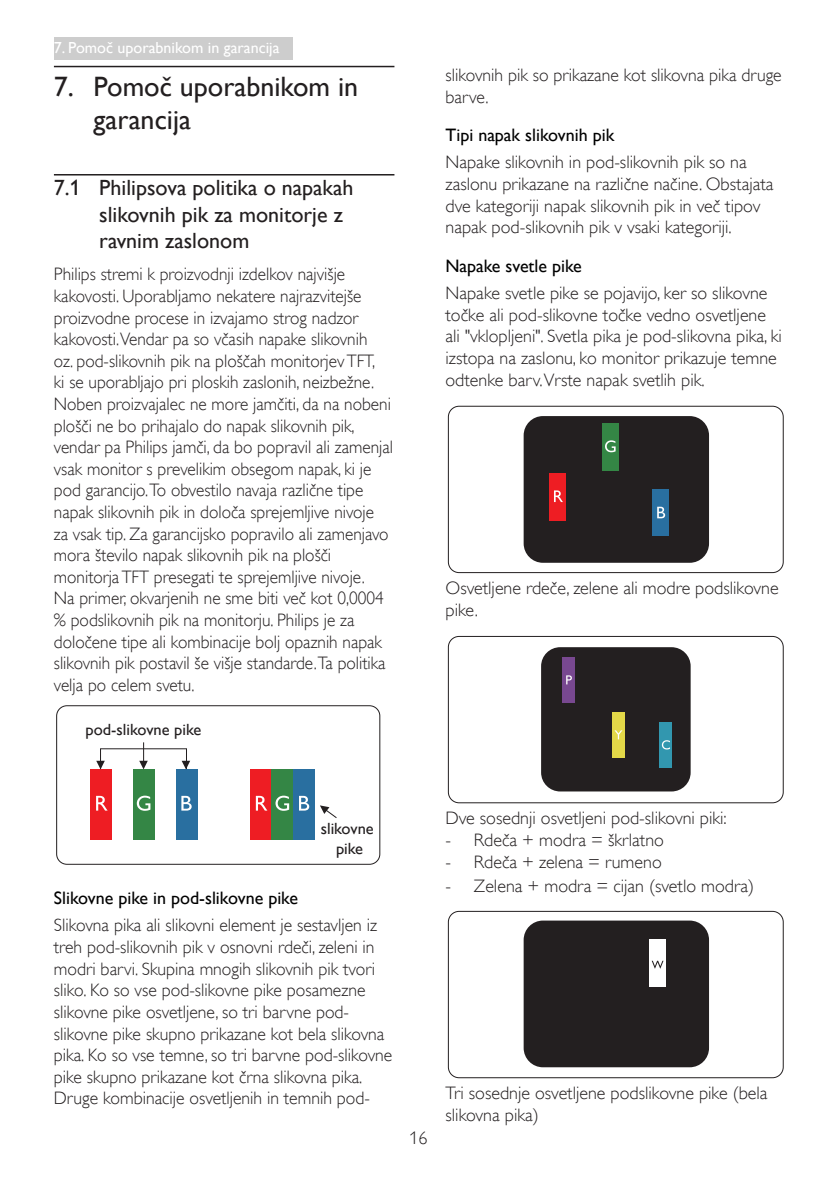
<style>
.page{position:relative;width:840px;height:1191px;background:#fff}
.page>*{position:absolute;margin:0;border:0;box-sizing:border-box;transform-origin:0 0}
.t1{font:28px/33.6px "Gill Sans Alt One WGL";color:#231f20}
.t2{font:22px/26.4px "Gill Sans Alt One WGL";color:#231f20}
.chapter-paragraph{font:18px/21.6px "Gill Sans Alt One WGL Light";color:#231f20}
.chapter-paragraph-2{font:18px/21.6px "Gill Sans Alt One WGL Light";color:#231f20;scale:.96 1}
.Heading_3{font:18px "Gill Sans Alt One WGL";color:#000}
.t3{font:16.2px/19.4px "Gill Sans Alt One WGL";color:#231f20;text-align:center}
.t4{font:16px "Gill Sans Alt One WGL";color:#fff}
</style>
<div class="page">
<div style="left:54px;top:37px;width:238px;height:23px;background:#cdcdcd"></div>
<hr style="left:54px;top:66px;width:340px;height:1px;background:#231f20">
<hr style="left:54px;top:174px;width:340px;height:1px;background:#231f20">
<div style="left:56px;top:705px;width:324px;height:159px;border:1px solid #231f20;border-radius:10px"></div>
<div style="left:90px;top:769px;width:22px;height:70px;background:#ee1d23"></div>
<div style="left:133px;top:769px;width:21px;height:70px;background:#348645"></div>
<div style="left:175px;top:769px;width:22px;height:70px;background:#296fa0"></div>
<svg style="left:96px;top:796px;width:11px;height:14px"></svg>
<svg style="left:137px;top:795px;width:13px;height:15px"></svg>
<svg style="left:181px;top:796px;width:10px;height:14px"></svg>
<div style="left:250px;top:769px;width:21px;height:70px;background:#ee1d23"></div>
<div style="left:271px;top:769px;width:22px;height:70px;background:#348645"></div>
<div style="left:293px;top:769px;width:22px;height:70px;background:#296fa0"></div>
<svg style="left:256px;top:796px;width:11px;height:14px"></svg>
<svg style="left:275px;top:795px;width:14px;height:15px"></svg>
<svg style="left:299px;top:796px;width:10px;height:14px"></svg>
<svg style="left:320px;top:805px;width:17px;height:13px"></svg>
<svg style="left:139px;top:742px;width:9px;height:25px"></svg>
<svg style="left:96px;top:760px;width:9px;height:8px"></svg>
<svg style="left:181px;top:760px;width:9px;height:7px"></svg>
<div style="left:448px;top:406px;width:335px;height:167px;border:1px solid #231f20;border-radius:11px"></div>
<div style="left:523px;top:416px;width:185px;height:147px;background:#231f20;border-radius:19px"></div>
<div style="left:601px;top:423px;width:17px;height:47px;background:#348645"></div>
<svg style="left:605px;top:440px;width:10px;height:12px"></svg>
<div style="left:549px;top:473px;width:16px;height:48px;background:#ee1d23"></div>
<svg style="left:554px;top:490px;width:8px;height:12px"></svg>
<div style="left:651px;top:489px;width:17px;height:47px;background:#296fa0"></div>
<svg style="left:657px;top:507px;width:7px;height:11px"></svg>
<div style="left:448px;top:636px;width:335px;height:167px;border:1px solid #231f20;border-radius:11px"></div>
<div style="left:541px;top:647px;width:149px;height:144px;background:#231f20;border-radius:19px"></div>
<div style="left:562px;top:657px;width:12px;height:46px;background:#784890"></div>
<div style="left:611px;top:712px;width:13px;height:46px;background:#e3d848"></div>
<div style="left:659px;top:722px;width:12px;height:46px;background:#3297af"></div>
<svg style="left:566px;top:675px;width:5px;height:9px"></svg>
<svg style="left:614px;top:730px;width:8px;height:9px"></svg>
<svg style="left:661px;top:740px;width:8px;height:9px"></svg>
<div style="left:448px;top:911px;width:335px;height:167px;border:1px solid #231f20;border-radius:11px"></div>
<div style="left:523px;top:920px;width:185px;height:147px;background:#231f20;border-radius:19px"></div>
<div style="left:649px;top:939px;width:16px;height:48px;background:#fff"></div>
<svg style="left:651px;top:960px;width:12px;height:8px"></svg>
<p class="t4" style="left:54px;top:36px;width:227px">7. Pomoč uporabnikom in garancija</p>
<p class="t1" style="left:94px;top:69px;width:266px;text-indent:-40px">7. Pomoč uporabnikom in garancija</p>
<p class="t2" style="left:99px;top:174px;width:255px;text-indent:-45px">7.1 Philipsova politika o napakah slikovnih pik za monitorje z ravnim zaslonom</p>
<p class="chapter-paragraph-2" style="left:54px;top:264px;width:354px">Philips stremi k proizvodnji izdelkov najvišje kakovosti. Uporabljamo nekatere najrazvitejše proizvodne procese in izvajamo strog nadzor kakovosti.Vendar pa so včasih napake slikovnih<br>oz. pod-slikovnih pik na ploščah monitorjevTFT,<br>ki se uporabljajo pri ploskih zaslonih, neizbežne.<br>Noben proizvajalec ne more jamčiti, da na nobeni plošči ne bo prihajalo do napak slikovnih pik, vendar pa Philips jamči, da bo popravil ali zamenjal vsak monitor s prevelikim obsegom napak, ki je pod garancijo.To obvestilo navaja različne tipe napak slikovnih pik in določa sprejemljive nivoje<br>za vsak tip. Za garancijsko popravilo ali zamenjavo mora število napak slikovnih pik na plošči monitorjaTFT presegati te sprejemljive nivoje.<br>Na primer, okvarjenih ne sme biti več kot 0,0004 % podslikovnih pik na monitorju. Philips je za določene tipe ali kombinacije bolj opaznih napak slikovnih pik postavil še višje standarde.Ta politika velja po celem svetu.</p>
<p class="t3" style="left:86px;top:719px;width:117px">pod-slikovne pike</p>
<p class="chapter-paragraph" style="left:445px;top:64px;width:337px">slikovnih pik so prikazane kot slikovna pika druge barve.</p>
<p class="Heading_3" style="left:445px;top:123px;width:170px">Tipi napak slikovnih pik</p>
<p class="chapter-paragraph" style="left:445px;top:152px;width:329px">Napake slikovnih in pod-slikovnih pik so na zaslonu prikazane na različne načine. Obstajata dve kategoriji napak slikovnih pik in več tipov napak pod-slikovnih pik v vsaki kategoriji.</p>
<p class="Heading_3" style="left:445px;top:253px;width:138px">Napake svetle pike</p>
<p class="chapter-paragraph" style="left:445px;top:282px;width:338px">Napake svetle pike se pojavijo, ker so slikovne točke ali pod-slikovne točke vedno osvetljene ali "vklopljeni". Svetla pika je pod-slikovna pika, ki izstopa na zaslonu, ko monitor prikazuje temne odtenke barv.Vrste napak svetlih pik.</p>
<p class="chapter-paragraph" style="left:445px;top:577px;width:334px">Osvetljene rdeče, zelene ali modre podslikovne pike.</p>
<p class="t3" style="left:320px;top:819px;width:55px">slikovne pike</p>
<p class="Heading_3" style="left:54px;top:885px;width:245px">Slikovne pike in pod-slikovne pike</p>
<p class="chapter-paragraph" style="left:54px;top:914px;width:340px">Slikovna pika ali slikovni element je sestavljen iz treh pod-slikovnih pik v osnovni rdeči, zeleni in modri barvi. Skupina mnogih slikovnih pik tvori sliko. Ko so vse pod-slikovne pike posamezne slikovne pike osvetljene, so tri barvne pod&shy;slikovne pike skupno prikazane kot bela slikovna pika. Ko so vse temne, so tri barvne pod-slikovne pike skupno prikazane kot črna slikovna pika.<br>Druge kombinacije osvetljenih in temnih pod-</p>
<p class="chapter-paragraph" style="left:445px;top:807px;width:282px">Dve sosednji osvetljeni pod-slikovni piki:</p>
<p class="chapter-paragraph" style="left:445px;top:829px;width:220px">- Rdeča + modra = škrlatno</p>
<p class="chapter-paragraph" style="left:445px;top:851px;width:218px">- Rdeča + zelena = rumeno</p>
<p class="chapter-paragraph" style="left:445px;top:875px;width:310px">- Zelena + modra = cijan (svetlo modra)</p>
<p class="chapter-paragraph" style="left:409px;top:1127px;width:19px">16</p>
<p class="chapter-paragraph" style="left:445px;top:1082px;width:323px">Tri sosednje osvetljene podslikovne pike (bela slikovna pika)</p>
</div>
